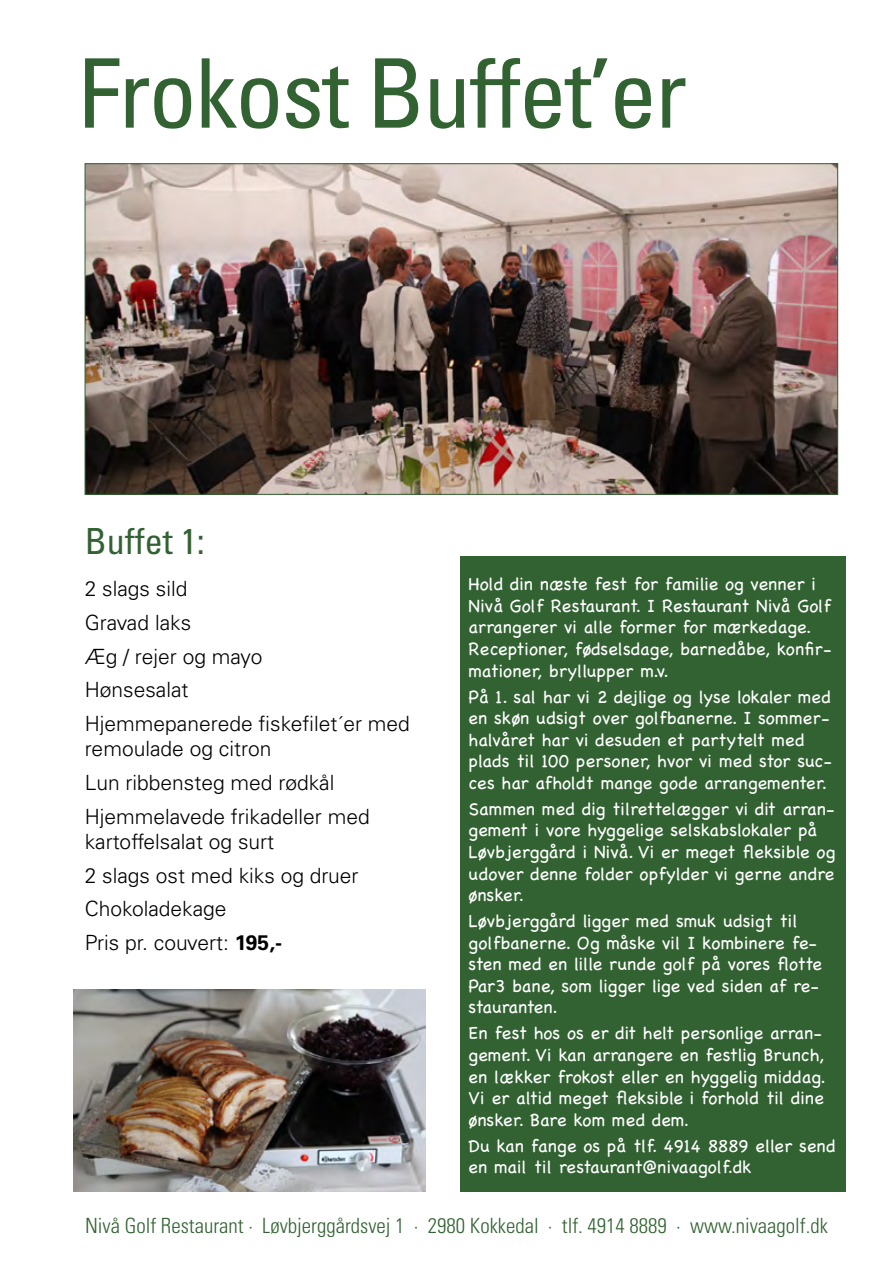
<style>
.page{position:relative;width:893px;height:1263px;background:#fff}
.page>*{position:absolute;margin:0;border:0;box-sizing:border-box;transform-origin:0 0}
.t1{font:condensed 96px "Univers";letter-spacing:-.02em;color:#326232}
.t2{font:condensed 36px "Univers";color:#326232}
.t3{font:300 21px/33.8px "Univers";color:#000}
.t4{font:300 condensed 21px "Univers";color:#326232}
.t5{font:18px/21.6px "Chalkboard";color:#fff}
.s1{font-weight:700}
</style>
<div class="page">
<img style="left:87px;top:165px;width:749px;height:328px">
<img style="left:74px;top:989px;width:351px;height:202px">
<div style="left:461px;top:556px;width:385px;height:636px;background:#326232"></div>
<h1 class="t1" style="left:78px;top:33px;width:611px">Frokost Buffet’er</h1>
<h2 class="t2" style="left:85px;top:518px;width:121px">Buffet 1:</h2>
<p class="t3" style="left:85px;top:572px;width:327px">2 slags sild<br>Gravad laks<br>Æg / rejer og mayo<br>Hønsesalat<br>Hjemmepanerede fiskefilet´er med</p>
<p class="t3" style="left:85px;top:732px;width:287px">remoulade og citron<br>Lun ribbensteg med rødkål<br>Hjemmelavede frikadeller med</p>
<p class="t3" style="left:85px;top:824px;width:275px">kartoffelsalat og surt<br>2 slags ost med kiks og druer<br>Chokoladekage<br>Pris pr. couvert: <span class="s1">195,-</span></p>
<p class="t5" style="left:469px;top:573px;width:365px">Hold din næste fest for familie og venner i Nivå Golf Restaurant. I Restaurant Nivå Golf arrangerer vi alle former for mærkedage.<br>Receptioner, fødselsdage, barnedåbe, konfir&shy;mationer, bryllupper m.v.</p>
<p class="t5" style="left:469px;top:685px;width:365px">På 1. sal har vi 2 dejlige og lyse lokaler med en skøn udsigt over golfbanerne. I sommer&shy;halvåret har vi desuden et partytelt med plads til 100 personer, hvor vi med stor suc&shy;ces har afholdt mange gode arrangementer.</p>
<p class="t5" style="left:469px;top:798px;width:368px">Sammen med dig tilrettelægger vi dit arran&shy;gement i vore hyggelige selskabslokaler på Løvbjerggård i Nivå. Vi er meget fleksible og udover denne folder opfylder vi gerne andre ønsker.</p>
<p class="t5" style="left:469px;top:910px;width:355px">Løvbjerggård ligger med smuk udsigt til golfbanerne. Og måske vil I kombinere fe&shy;sten med en lille runde golf på vores flotte Par3 bane, som ligger lige ved siden af re&shy;stauranten.</p>
<p class="t5" style="left:469px;top:1022px;width:359px">En fest hos os er dit helt personlige arran&shy;gement. Vi kan arrangere en festlig Brunch, en lækker frokost eller en hyggelig middag.<br>Vi er altid meget fleksible i forhold til dine ønsker. Bare kom med dem.</p>
<p class="t5" style="left:469px;top:1134px;width:369px">Du kan fange os på tlf. 4914 8889 eller send en mail til restaurant@nivaagolf.dk</p>
<p class="t4" style="left:85px;top:1212px;width:744px">Nivå Golf Restaurant · Løvbjerggårdsvej 1 · 2980 Kokkedal · tlf. 4914 8889 · www.nivaagolf.dk</p>
</div>
